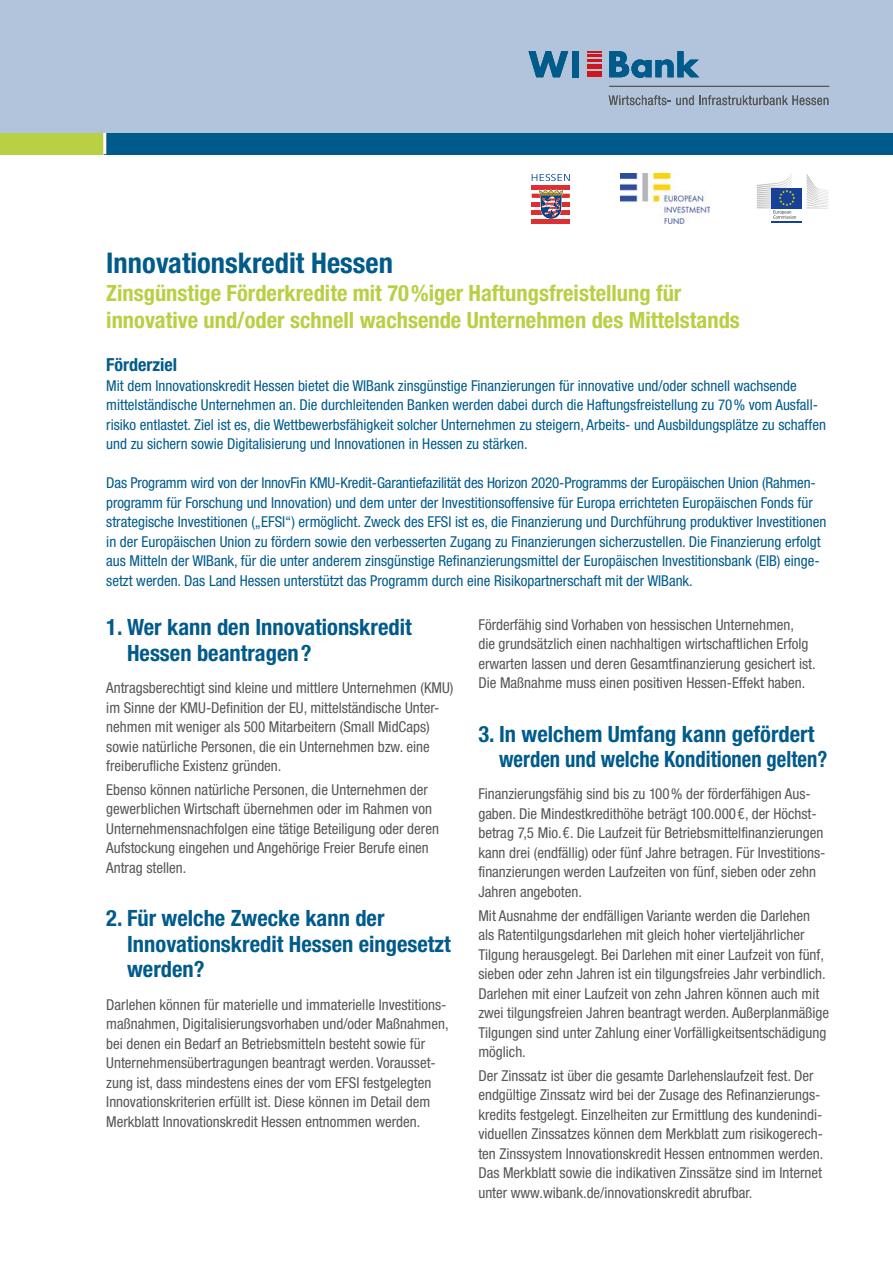
<style>
.page{position:relative;width:893px;height:1263px;background:#fff}
.page>*{position:absolute;margin:0;border:0;box-sizing:border-box;transform-origin:0 0}
.t1{font:700 condensed 28.5px "Helvetica Neue";color:#005b8b}
.t2{font:700 condensed 22.5px/25.5px "Helvetica Neue";color:#005b8b}
.t3{font:700 condensed 22.5px/27px "Helvetica Neue";color:#b9d044}
.t4{font:700 condensed 18px "Helvetica Neue";color:#005b8b}
.t5{font:condensed 15px/19.5px "Helvetica Neue";color:#575756}
.t6{font:condensed 15px/19.5px "Helvetica Neue";color:#005b8b}
.s1{font-family:"Linotype Euro Font Tto Z";font-stretch:normal}
</style>
<div class="page">
<div style="left:0;top:0;width:893px;height:133px;background:#b1c4db"></div>
<div style="left:0;top:133px;width:893px;height:21px;background:#005b8b"></div>
<div style="left:0;top:133px;width:103px;height:21px;background:#b9d044"></div>
<hr style="left:103px;top:133px;width:3px;height:21px;background:#fff">
<svg style="left:528px;top:51px;width:40px;height:26px"></svg>
<div style="left:572px;top:51px;width:7px;height:26px;background:#005b8b"></div>
<hr style="left:609px;top:86px;width:220px;height:1px;background:#575756">
<svg style="left:609px;top:51px;width:90px;height:27px"></svg>
<div style="left:587px;top:71px;width:14px;height:6px;background:#cd171a"></div>
<div style="left:587px;top:64px;width:14px;height:5px;background:#cd171a"></div>
<hr style="left:587px;top:59px;width:14px;height:3px;background:#cd171a">
<svg style="left:587px;top:51px;width:14px;height:6px"></svg>
<svg style="left:609px;top:95px;width:219px;height:10px"></svg>
<hr style="left:532px;top:185px;width:38px;height:4px;background:#dc2f34">
<svg style="left:532px;top:194px;width:38px;height:4px"></svg>
<hr style="left:532px;top:202px;width:38px;height:4px;background:#dc2f34">
<hr style="left:532px;top:211px;width:38px;height:4px;background:#dc2f34">
<hr style="left:532px;top:219px;width:38px;height:4px;background:#dc2f34">
<svg style="left:538px;top:189px;width:26px;height:30px"></svg>
<svg style="left:532px;top:174px;width:38px;height:7px"></svg>
<img style="left:620px;top:173px;width:90px;height:50px">
<div style="left:771px;top:188px;width:31px;height:20px;background:#164194"></div>
<hr style="left:771px;top:221px;width:31px;height:2px;background:#164194">
<svg style="left:807px;top:174px;width:21px;height:34px"></svg>
<svg style="left:757px;top:174px;width:39px;height:45px"></svg>
<h1 class="t1" style="left:106px;top:245px;width:288px">Innovationskredit Hessen</h1>
<h2 class="t3" style="left:106px;top:279px;width:635px">Zinsgünstige Förderkredite mit 70%iger Haftungsfreistellung für innovative und/oder schnell wachsende Unternehmen des Mittelstands</h2>
<p class="t4" style="left:106px;top:354px;width:72px">Förderziel</p>
<p class="t6" style="left:106px;top:376px;width:721px">Mit dem Innovationskredit Hessen bietet die WIBank zinsgünstige Finanzierungen für innovative und/oder schnell wachsende mittelständische Unternehmen an. Die durchleitenden Banken werden dabei durch die Haftungsfreistellung zu 70% vom Ausfall&shy;risiko entlastet. Ziel ist es, die Wettbewerbsfähigkeit solcher Unternehmen zu steigern, Arbeits- und Ausbildungsplätze zu schaffen und zu sichern sowie Digitalisierung und Innovationen in Hessen zu stärken.</p>
<p class="t6" style="left:106px;top:473px;width:722px">Das Programm wird von der InnovFin KMU-Kredit-Garantiefazilität des Horizon 2020-Programms der Europäischen Union (Rahmen&shy;programm für Forschung und Innovation) und dem unter der Investitionsoffensive für Europa errichteten Europäischen Fonds für strategische Investitionen („EFSI“) ermöglicht. Zweck des EFSI ist es, die Finanzierung und Durchführung produktiver Investitionen in der Europäischen Union zu fördern sowie den verbesserten Zugang zu Finanzierungen sicherzustellen. Die Finanzierung erfolgt aus Mitteln der WIBank, für die unter anderem zinsgünstige Refinanzierungsmittel der Europäischen Investitionsbank (EIB) einge&shy;setzt werden. Das Land Hessen unterstützt das Programm durch eine Risikopartnerschaft mit der WIBank.</p>
<h2 class="t2" style="left:127px;top:614px;width:286px;text-indent:-21px">1. Wer kann den Innovationskredit<br>Hessen beantragen?</h2>
<p class="t5" style="left:106px;top:678px;width:349px">Antragsberechtigt sind kleine und mittlere Unternehmen (KMU) im Sinne der KMU-Definition der EU, mittelständische Unter&shy;nehmen mit weniger als 500 Mitarbeitern (Small MidCaps) sowie natürliche Personen, die ein Unternehmen bzw. eine freiberufliche Existenz gründen.</p>
<p class="t5" style="left:106px;top:780px;width:334px">Ebenso können natürliche Personen, die Unternehmen der gewerblichen Wirtschaft übernehmen oder im Rahmen von Unternehmensnachfolgen eine tätige Beteiligung oder deren Aufstockung eingehen und Angehörige Freier Berufe einen Antrag stellen.</p>
<h2 class="t2" style="left:127px;top:905px;width:325px;text-indent:-21px">2. Für welche Zwecke kann der<br>Innovationskredit Hessen eingesetzt werden?</h2>
<p class="t5" style="left:106px;top:994px;width:344px">Darlehen können für materielle und immaterielle Investitions&shy;maßnahmen, Digitalisierungsvorhaben und/oder Maßnahmen, bei denen ein Bedarf an Betriebsmitteln besteht sowie für Unternehmensübertragungen beantragt werden. Vorausset&shy;zung ist, dass mindestens eines der vom EFSI festgelegten Innovationskriterien erfüllt ist. Diese können im Detail dem Merkblatt Innovationskredit Hessen entnommen werden.</p>
<p class="t5" style="left:478px;top:614px;width:339px">Förderfähig sind Vorhaben von hessischen Unternehmen,<br>die grundsätzlich einen nachhaltigen wirtschaftlichen Erfolg erwarten lassen und deren Gesamtfinanzierung gesichert ist.<br>Die Maßnahme muss einen positiven Hessen-Effekt haben.</p>
<h2 class="t2" style="left:499px;top:721px;width:330px;text-indent:-21px">3. In welchem Umfang kann gefördert werden und welche Konditionen gelten?</h2>
<p class="t5" style="left:478px;top:784px;width:349px">Finanzierungsfähig sind bis zu 100% der förderfähigen Aus&shy;gaben. Die Mindestkredithöhe beträgt 100.000<span class="s1">M</span>, der Höchst&shy;betrag 7,5 Mio.<span class="s1">M</span>. Die Laufzeit für Betriebsmittelfinanzierungen kann drei (endfällig) oder fünf Jahre betragen. Für Investitions&shy;finanzierungen werden Laufzeiten von fünf, sieben oder zehn Jahren angeboten.</p>
<p class="t5" style="left:478px;top:905px;width:352px">Mit Ausnahme der endfälligen Variante werden die Darlehen als Ratentilgungsdarlehen mit gleich hoher vierteljährlicher Tilgung herausgelegt. Bei Darlehen mit einer Laufzeit von fünf, sieben oder zehn Jahren ist ein tilgungsfreies Jahr verbindlich.<br>Darlehen mit einer Laufzeit von zehn Jahren können auch mit zwei tilgungsfreien Jahren beantragt werden. Außerplanmäßige Tilgungen sind unter Zahlung einer Vorfälligkeitsentschädigung möglich.</p>
<p class="t5" style="left:478px;top:1066px;width:346px">Der Zinssatz ist über die gesamte Darlehenslaufzeit fest. Der endgültige Zinssatz wird bei der Zusage des Refinanzierungs&shy;kredits festgelegt. Einzelheiten zur Ermittlung des kundenindi&shy;viduellen Zinssatzes können dem Merkblatt zum risikogerech&shy;ten Zinssystem Innovationskredit Hessen entnommen werden.<br>Das Merkblatt sowie die indikativen Zinssätze sind im Internet unter www.wibank.de/innovationskredit abrufbar.</p>
</div>
